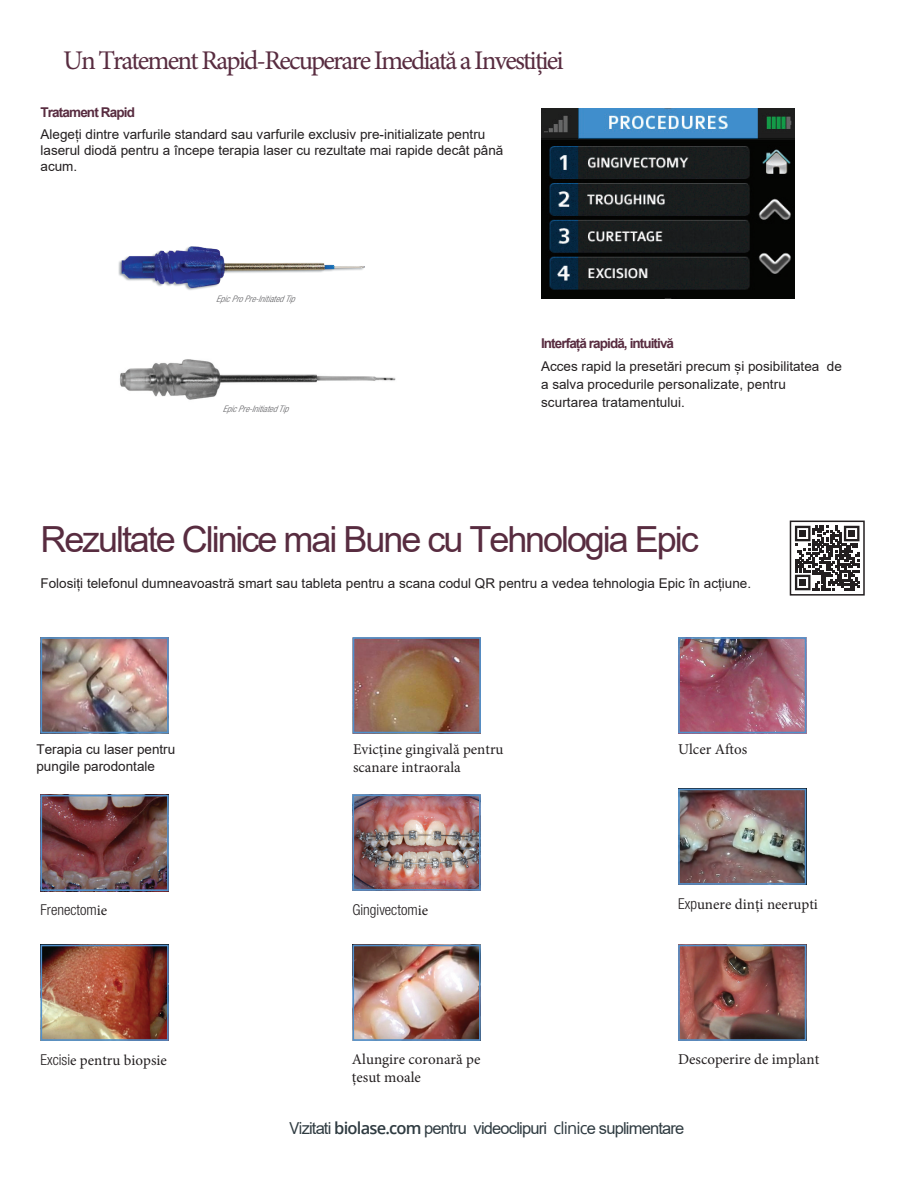
<style>
.page{position:relative;width:918px;height:1188px;background:#fff}
.page>*{position:absolute;margin:0;border:0;box-sizing:border-box;transform-origin:0 0}
.t1{font:36px "Arial";letter-spacing:-.06em;color:#582c40}
.t2{font:27px "Minion Pro";letter-spacing:-.065em;color:#582c40}
.t3{font:16.5px "Arial";letter-spacing:-.05em;color:#2f3b41}
.t4{font:15px/18px "Minion Pro";color:#231f20}
.t5{font:300 condensed 15px "Helvetica Neue LT Std";color:#231f20}
.t6{font:13.5px/16.2px "Arial";color:#231f20}
.t7{font:700 13.5px "Arial";letter-spacing:-.07em;color:#582c40}
.t8{font:italic 300 condensed 9px "Helvetica Neue LT Std";color:#636366}
.s1{font-family:"Minion Pro";font-weight:400;font-stretch:normal}
.s2{font-family:"Helvetica Neue LT Std";font-weight:300;font-stretch:condensed}
.s3{font-family:"Open Sans"}
.s4{font-family:"Open Sans";font-weight:600}
</style>
<div class="page">
<img style="left:119px;top:359px;width:277px;height:41px">
<img style="left:118px;top:246px;width:247px;height:44px">
<img style="left:40px;top:637px;width:126px;height:96px">
<div style="left:41px;top:637px;width:128px;height:96px;border:2px solid #5090cc"></div>
<img style="left:40px;top:795px;width:126px;height:96px">
<div style="left:41px;top:795px;width:128px;height:96px;border:2px solid #5090cc"></div>
<img style="left:40px;top:945px;width:126px;height:96px">
<div style="left:41px;top:945px;width:128px;height:96px;border:2px solid #5090cc"></div>
<img style="left:356px;top:640px;width:122px;height:90px">
<div style="left:353px;top:637px;width:128px;height:96px;border:2px solid #5090cc"></div>
<img style="left:355px;top:797px;width:123px;height:91px">
<div style="left:352px;top:794px;width:129px;height:97px;border:2px solid #5090cc"></div>
<img style="left:355px;top:948px;width:123px;height:90px">
<div style="left:352px;top:945px;width:129px;height:96px;border:2px solid #5090cc"></div>
<img style="left:681px;top:640px;width:122px;height:90px">
<div style="left:678px;top:637px;width:128px;height:96px;border:2px solid #5090cc"></div>
<img style="left:681px;top:792px;width:122px;height:90px">
<div style="left:678px;top:789px;width:128px;height:96px;border:2px solid #5090cc"></div>
<img style="left:681px;top:948px;width:122px;height:90px">
<div style="left:678px;top:945px;width:128px;height:96px;border:2px solid #5090cc"></div>
<svg style="left:794px;top:525px;width:66px;height:66px"></svg>
<svg style="left:795px;top:526px;width:64px;height:64px"></svg>
<div style="left:799px;top:530px;width:7px;height:7px;background:#231f20"></div>
<div style="left:848px;top:530px;width:7px;height:7px;background:#231f20"></div>
<div style="left:799px;top:579px;width:7px;height:7px;background:#231f20"></div>
<div style="left:790px;top:521px;width:75px;height:75px;border:2px solid #231f20"></div>
<img style="left:541px;top:109px;width:254px;height:190px">
<h2 class="t2" style="left:63px;top:42px;width:502px">Un Tratement Rapid-Recuperare Imediată a Investiției</h2>
<p class="t7" style="left:40px;top:103px;width:96px">Tratament Rapid</p>
<p class="t6" style="left:40px;top:126px;width:464px">Alegeți dintre varfurile standard sau varfurile exclusiv pre-initializate pentru laserul diodă pentru a începe terapia laser cu rezultate mai rapide decât până acum.</p>
<p class="t8" style="left:216px;top:293px;width:80px">Epic Pro Pre-Initiated Tip</p>
<p class="t8" style="left:223px;top:403px;width:67px">Epic Pre-Initiated Tip</p>
<p class="t7" style="left:541px;top:334px;width:135px">Interfață rapidă, intuitivă</p>
<p class="t6" style="left:541px;top:357px;width:302px;line-height:18px">Acces rapid la presetări precum și posibilitatea de a salva procedurile personalizate, pentru scurtarea tratamentului.</p>
<h1 class="t1" style="left:40px;top:514px;width:660px">Rezultate Clinice mai Bune cu Tehnologia Epic</h1>
<p class="t6" style="left:41px;top:575px;width:712px">Folosiți telefonul dumneavoastră smart sau tableta pentru a scana codul QR pentru a vedea tehnologia Epic în acțiune.</p>
<p class="t6" style="left:36px;top:741px;width:140px">Terapia cu laser pentru pungile parodontale</p>
<p class="t4" style="left:353px;top:741px;width:152px">Evicține gingivală pentru scanare intraorala</p>
<p class="t4" style="left:678px;top:740px;width:71px">Ulcer Aftos</p>
<p class="t5" style="left:40px;top:901px;width:68px">Frenectom<span class="s1">ie</span></p>
<p class="t5" style="left:352px;top:901px;width:77px">Gingivectom<span class="s1">ie</span></p>
<p class="t4" style="left:678px;top:895px;width:141px"><span class="s2">Exp</span>unere dinți neerupti</p>
<p class="t4" style="left:40px;top:1051px;width:128px"><span class="s2">Excisi</span>e pentru biopsie</p>
<p class="t4" style="left:352px;top:1050px;width:130px">Alungire coronară pe țesut moale</p>
<p class="t4" style="left:678px;top:1050px;width:143px">Descoperire de implant</p>
<p class="t3" style="left:290px;top:1117px;width:396px"><span class="s3">Vi</span>zitati <span class="s4">biolase.com</span> pentru videoclipuri <span class="s3">clinic</span>e suplimentare</p>
</div>
